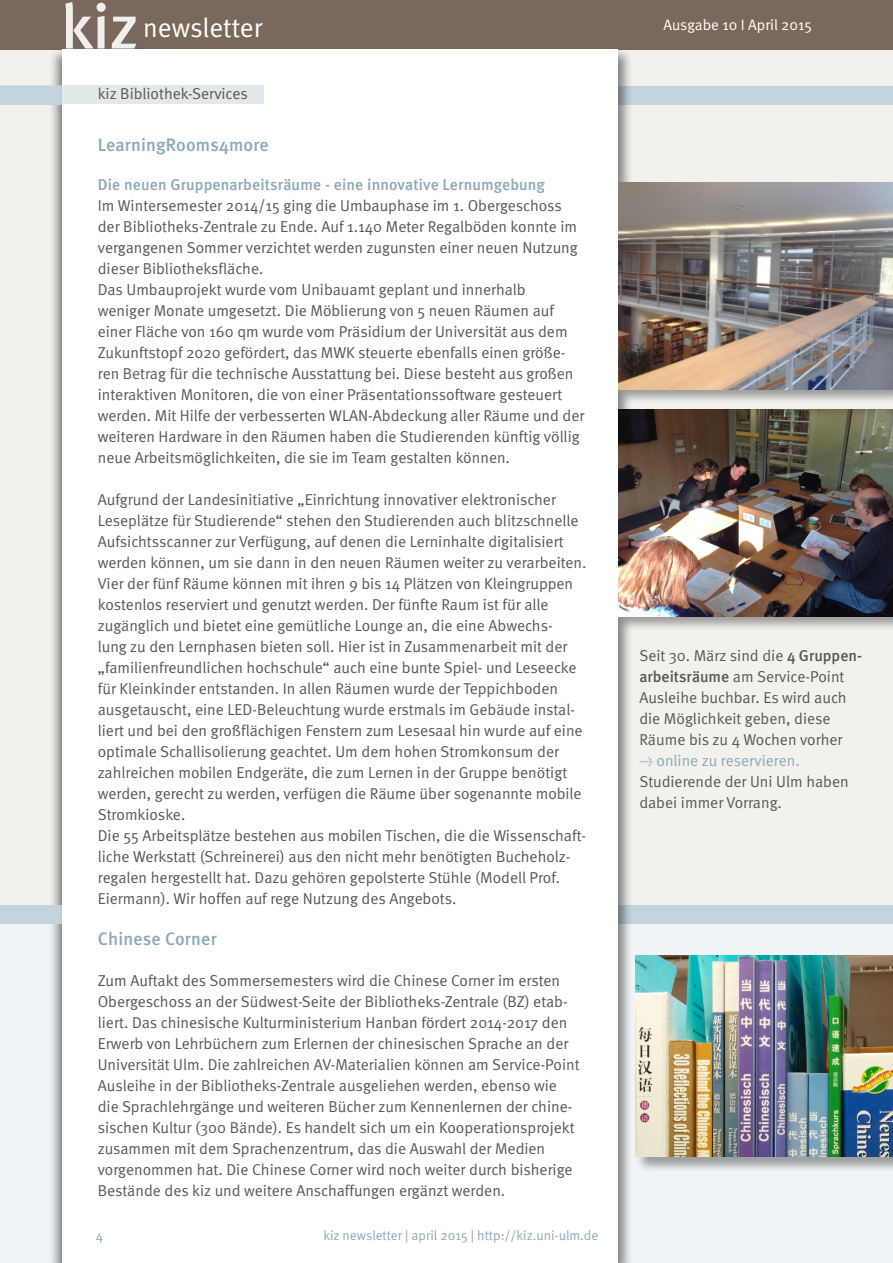
<style>
.page{position:relative;width:893px;height:1263px;background:#fff}
.page>*{position:absolute;margin:0;border:0;box-sizing:border-box;transform-origin:0 0}
.t1{font:500 63px "Meta";color:#fff}
.t2{font:27px "Meta Normal";color:#fff}
.t3{font:500 18px "Meta";letter-spacing:.01em;color:#8ba9b8}
.t4{font:15.75px/21px "Meta Normal";color:#58585a}
.t5{font:500 15.75px "Meta";letter-spacing:.01em;color:#8ba9b8}
.t6{font:15.15px "Meta Normal";color:#fff}
.t7{font:13.5px "Meta Normal";color:#8ba9b8}
.s1{font-family:"Meta";font-weight:500}
.s2{font-family:"Meta Normal Expert";color:#8ba9b8}
.s3{color:#8ba9b8}
</style>
<div class="page">
<div style="left:0;top:0;width:893px;height:50px;background:#7b685c"></div>
<div style="left:0;top:565px;width:893px;height:698px;background:#f0f4f7"></div>
<div style="left:0;top:50px;width:893px;height:855px;background:#f3f1ec"></div>
<div style="left:48px;top:47px;width:102px;height:1216px;background:#000;opacity:.44"></div>
<div style="left:0;top:905px;width:893px;height:18px;background:#c3d4dc"></div>
<div style="left:0;top:86px;width:893px;height:19px;background:#c3d4dc"></div>
<div style="left:59px;top:47px;width:574px;height:1216px;background:#000;opacity:.45"></div>
<div style="left:62px;top:50px;width:556px;height:1213px;background:#fff"></div>
<svg style="left:0;top:85px;width:264px;height:19px;fill:#e1e9ed"></svg>
<div style="left:616px;top:181px;width:277px;height:223px;background:#000;opacity:.35"></div>
<img style="left:618px;top:183px;width:275px;height:207px">
<div style="left:635px;top:955px;width:258px;height:218px;background:#000;opacity:.35"></div>
<img style="left:635px;top:955px;width:258px;height:202px">
<div style="left:616px;top:408px;width:277px;height:223px;background:#000;opacity:.35"></div>
<img style="left:618px;top:410px;width:275px;height:207px">
<h1 class="t1" style="left:61px;top:-10px;width:79px">kiz</h1>
<h2 class="t2" style="left:143px;top:12px;width:120px">newsletter</h2>
<p class="t4" style="left:98px;top:83px;width:152px">kiz Bibliothek-Services</p>
<p class="t3" style="left:98px;top:135px;width:173px">LearningRooms4more</p>
<p class="t5" style="left:98px;top:176px;width:449px">Die neuen Gruppenarbeitsräume - eine innovative Lernumgebung</p>
<p class="t4" style="left:98px;top:195px;width:488px">Im Wintersemester 2014/15 ging die Umbauphase im 1. Obergeschoss der Bibliotheks-Zentrale zu Ende. Auf 1.140 Meter Regalböden konnte im vergangenen Sommer verzichtet werden zugunsten einer neuen Nutzung dieser Bibliotheksfläche.<br>Das Umbauprojekt wurde vom Unibauamt geplant und innerhalb<br>weniger Monate umgesetzt. Die Möblierung von 5 neuen Räumen auf einer Fläche von 160 qm wurde vom Präsidium der Universität aus dem Zukunftstopf 2020 gefördert, das MWK steuerte ebenfalls einen größe&shy;ren Betrag für die technische Ausstattung bei. Diese besteht aus großen interaktiven Monitoren, die von einer Präsentationssoftware gesteuert werden. Mit Hilfe der verbesserten WLAN-Abdeckung aller Räume und der weiteren Hardware in den Räumen haben die Studierenden künftig völlig neue Arbeitsmöglichkeiten, die sie im Team gestalten können.</p>
<p class="t4" style="left:98px;top:489px;width:490px">Aufgrund der Landesinitiative „Einrichtung innovativer elektronischer Leseplätze für Studierende“ stehen den Studierenden auch blitzschnelle Aufsichtsscanner zur Verfügung, auf denen die Lerninhalte digitalisiert werden können, um sie dann in den neuen Räumen weiter zu verarbeiten.<br>Vier der fünf Räume können mit ihren 9 bis 14 Plätzen von Kleingruppen kostenlos reserviert und genutzt werden. Der fünfte Raum ist für alle zugänglich und bietet eine gemütliche Lounge an, die eine Abwechs-<br>lung zu den Lernphasen bieten soll. Hier ist in Zusammenarbeit mit der „familienfreundlichen hochschule“ auch eine bunte Spiel- und Leseecke für Kleinkinder entstanden. In allen Räumen wurde der Teppichboden ausgetauscht, eine LED-Beleuchtung wurde erstmals im Gebäude instal&shy;liert und bei den großflächigen Fenstern zum Lesesaal hin wurde auf eine optimale Schallisolierung geachtet. Um dem hohen Stromkonsum der zahlreichen mobilen Endgeräte, die zum Lernen in der Gruppe benötigt werden, gerecht zu werden, verfügen die Räume über sogenannte mobile Stromkioske.<br>Die 55 Arbeitsplätze bestehen aus mobilen Tischen, die die Wissenschaft&shy;liche Werkstatt (Schreinerei) aus den nicht mehr benötigten Bucheholz&shy;regalen hergestellt hat. Dazu gehören gepolsterte Stühle (Modell Prof.<br>Eiermann). Wir hoffen auf rege Nutzung des Angebots.</p>
<p class="t3" style="left:98px;top:928px;width:120px">Chinese Corner</p>
<p class="t4" style="left:98px;top:969px;width:483px">Zum Auftakt des Sommersemesters wird die Chinese Corner im ersten Obergeschoss an der Südwest-Seite der Bibliotheks-Zentrale (BZ) etab&shy;liert. Das chinesische Kulturministerium Hanban fördert 2014-2017 den Erwerb von Lehrbüchern zum Erlernen der chinesischen Sprache an der Universität Ulm. Die zahlreichen AV-Materialien können am Service-Point Ausleihe in der Bibliotheks-Zentrale ausgeliehen werden, ebenso wie die Sprachlehrgänge und weiteren Bücher zum Kennenlernen der chine&shy;sischen Kultur (300 Bände). Es handelt sich um ein Kooperationsprojekt zusammen mit dem Sprachenzentrum, das die Auswahl der Medien vorgenommen hat. Die Chinese Corner wird noch weiter durch bisherige Bestände des kiz und weitere Anschaffungen ergänzt werden.</p>
<p class="t7" style="left:96px;top:1228px;width:9px">4</p>
<p class="t7" style="left:323px;top:1228px;width:276px">kiz newsletter | april 2015 | http://kiz.uni-ulm.de</p>
<p class="t6" style="left:663px;top:16px;width:150px">Ausgabe 10 I April 2015</p>
<p class="t4" style="left:639px;top:645px;width:224px">Seit 30. März sind die <span class="s1">4 Gruppen&shy;arbeitsräume</span> am Service-Point<br>Ausleihe buchbar. Es wird auch die Möglichkeit geben, diese<br>Räume bis zu 4 Wochen vorher<br><span class="s2">t</span> <span class="s3">online zu reservieren.<br></span>Studierende der Uni Ulm haben dabei immer Vorrang.</p>
</div>
